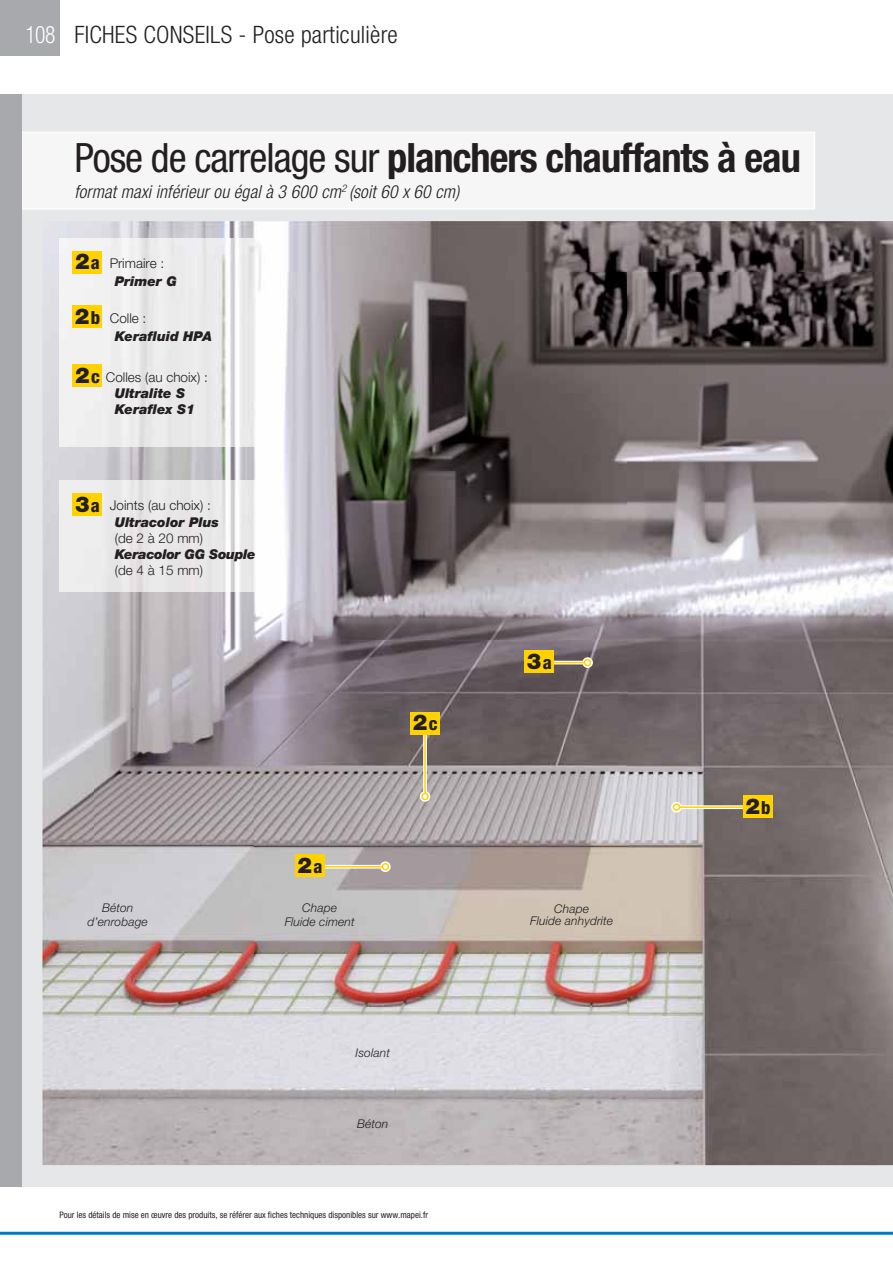
<style>
.page{position:relative;width:893px;height:1263px;background:#fff}
.page>*{position:absolute;margin:0;border:0;box-sizing:border-box;transform-origin:0 0}
.t1{font:700 condensed 40.5px "Helvetica Neue LTW1 G";letter-spacing:-.025em;color:#231f20}
.t2{font:300 condensed 24px "Helvetica Neue LTW1 G";letter-spacing:.01em;color:#231f20}
.t3{font:900 21.75px "Helvetica Neue LTW1 G";color:#231f20}
.t4{font:italic 300 condensed 18px "Helvetica Neue LTW1 G";letter-spacing:.01em;color:#231f20}
.t5{font:italic 900 13.5px/16.2px "Helvetica Neue LTW1 G";letter-spacing:-.01em;color:#231f20}
.t6{font:300 13.5px/18px "Helvetica Neue LTW1 G";color:#231f20}
.t7{font:italic 300 12px/14.4px "Helvetica Neue LTW1 G";letter-spacing:.01em;color:#231f20;text-align:center}
.t8{font:condensed 9px "Helvetica Neue LTW1 G";color:#231f20}
.s1{color:#fff}
.s2{font-weight:400}
.s3{font-weight:900;font-size:21.75px}
.s4{font-weight:800;font-stretch:condensed;font-size:18.15px}
.s5{font-weight:900;font-style:italic}
.s6{font-style:normal;font-size:21.75px}
.s7{font-weight:800;font-style:normal;font-stretch:condensed;font-size:18.15px}
.s8{font-weight:300;font-style:normal}
</style>
<div class="page">
<hr style="left:0;top:1232px;width:893px;height:3px;background:#007ac2">
<div style="left:0;top:0;width:59px;height:55px;background:#a7a9ac"></div>
<div style="left:0;top:94px;width:893px;height:1092px;background:#e6e7e8"></div>
<img style="left:101px;top:221px;width:792px;height:52px">
<img style="left:42px;top:315px;width:53px;height:850px">
<img style="left:255px;top:273px;width:638px;height:892px">
<img style="left:95px;top:446px;width:160px;height:34px">
<img style="left:95px;top:591px;width:160px;height:574px">
<div style="left:21px;top:132px;width:794px;height:78px;background:#f6f6f7"></div>
<div style="left:0;top:94px;width:21px;height:1092px;background:#a7a9ac"></div>
<svg style="left:682px;top:805px;width:61px;height:4px"></svg>
<svg style="left:671px;top:802px;width:11px;height:10px"></svg>
<hr style="left:679px;top:806px;width:66px;height:2px;background:#ffd200">
<div style="left:673px;top:803px;width:7px;height:8px;border:2px solid #ffd200;border-radius:50%"></div>
<div style="left:743px;top:795px;width:29px;height:22px;background:#ffd200"></div>
<hr style="left:528px;top:661px;width:59px;height:3px;background:#fff">
<svg style="left:582px;top:657px;width:11px;height:11px"></svg>
<hr style="left:527px;top:662px;width:57px;height:1px;background:#ffd200">
<div style="left:584px;top:659px;width:7px;height:7px;border:2px solid #ffd200;border-radius:50%"></div>
<div style="left:524px;top:651px;width:30px;height:22px;background:#ffd200"></div>
<hr style="left:317px;top:865px;width:68px;height:3px;background:#fff">
<svg style="left:380px;top:861px;width:11px;height:11px"></svg>
<hr style="left:318px;top:866px;width:64px;height:1px;background:#ffd200">
<div style="left:382px;top:863px;width:7px;height:7px;border:2px solid #ffd200;border-radius:50%"></div>
<div style="left:295px;top:855px;width:30px;height:22px;background:#ffd200"></div>
<hr style="left:423px;top:727px;width:4px;height:69px;background:#f1f0f0">
<svg style="left:420px;top:791px;width:10px;height:11px"></svg>
<hr style="left:424px;top:728px;width:2px;height:65px;background:#ffd200">
<div style="left:421px;top:793px;width:8px;height:7px;border:2px solid #ffd200;border-radius:50%"></div>
<div style="left:410px;top:712px;width:30px;height:22px;background:#ffd200"></div>
<img style="left:59px;top:238px;width:213px;height:208px">
<div style="left:72px;top:251px;width:30px;height:22px;background:#ffd200"></div>
<div style="left:72px;top:306px;width:30px;height:22px;background:#ffd200"></div>
<div style="left:72px;top:365px;width:30px;height:22px;background:#ffd200"></div>
<img style="left:59px;top:480px;width:213px;height:111px">
<div style="left:72px;top:493px;width:30px;height:23px;background:#ffd200"></div>
<h2 class="t2" style="left:25px;top:26px;width:374px"><span class="s1">108</span> FICHES CONSEILS - Pose particulière</h2>
<h1 class="t1" style="left:74px;top:143px;width:728px"><span class="s2">Pose de carrelage sur</span> planchers chauffants à eau</h1>
<h3 class="t4" style="left:74px;top:185px;width:386px">format maxi inférieur ou égal à 3 600 cm<sup>2</sup> (soit 60 x 60 cm)</h3>
<h3 class="t6" style="left:115px;top:256px;width:64px;text-indent:-40px"><span class="s3">2</span><span class="s4">a</span> Primaire :<br><span class="s5">Primer G</span></h3>
<h3 class="t5" style="left:115px;top:310px;width:99px;line-height:18px;text-indent:-40px"><span class="s6">2</span><span class="s7">b</span> <span class="s8">Colle :<br></span>Kerafluid HPA</h3>
<h3 class="t5" style="left:115px;top:371px;width:95px;text-indent:-40px"><span class="s6">2</span><span class="s7">c</span> <span class="s8">Colles (au choix) :<br></span>Ultralite S<br>Keraflex S1</h3>
<h3 class="t6" style="left:115px;top:499px;width:106px;line-height:16.2px;text-indent:-40px"><span class="s3">3</span><span class="s4">a</span> Joints (au choix) :<br><span class="s5">Ultracolor Plus</span></h3>
<h3 class="t6" style="left:115px;top:531px;width:90px">(de 2 à 20 mm)</h3>
<h3 class="t5" style="left:115px;top:547px;width:142px">Keracolor GG Souple</h3>
<h3 class="t6" style="left:115px;top:563px;width:90px">(de 4 à 15 mm)</h3>
<h3 class="t3" style="left:298px;top:853px;width:26px">2<span class="s4">a</span></h3>
<h3 class="t3" style="left:413px;top:710px;width:26px">2<span class="s4">c</span></h3>
<h3 class="t3" style="left:527px;top:649px;width:26px">3<span class="s4">a</span></h3>
<h3 class="t7" style="left:87px;top:902px;width:62px">Béton d’enrobage</h3>
<h3 class="t7" style="left:285px;top:902px;width:71px">Chape<br>Fluide ciment</h3>
<h3 class="t7" style="left:530px;top:904px;width:84px;line-height:12px">Chape<br>Fluide anhydrite</h3>
<h3 class="t7" style="left:356px;top:1047px;width:36px">Isolant</h3>
<h3 class="t7" style="left:357px;top:1118px;width:33px">Béton</h3>
<p class="t8" style="left:59px;top:1212px;width:370px">Pour les détails de mise en œuvre des produits, se référer aux fiches techniques disponibles sur www.mapei.fr</p>
<h3 class="t3" style="left:745px;top:793px;width:27px">2<span class="s4">b</span></h3>
</div>
